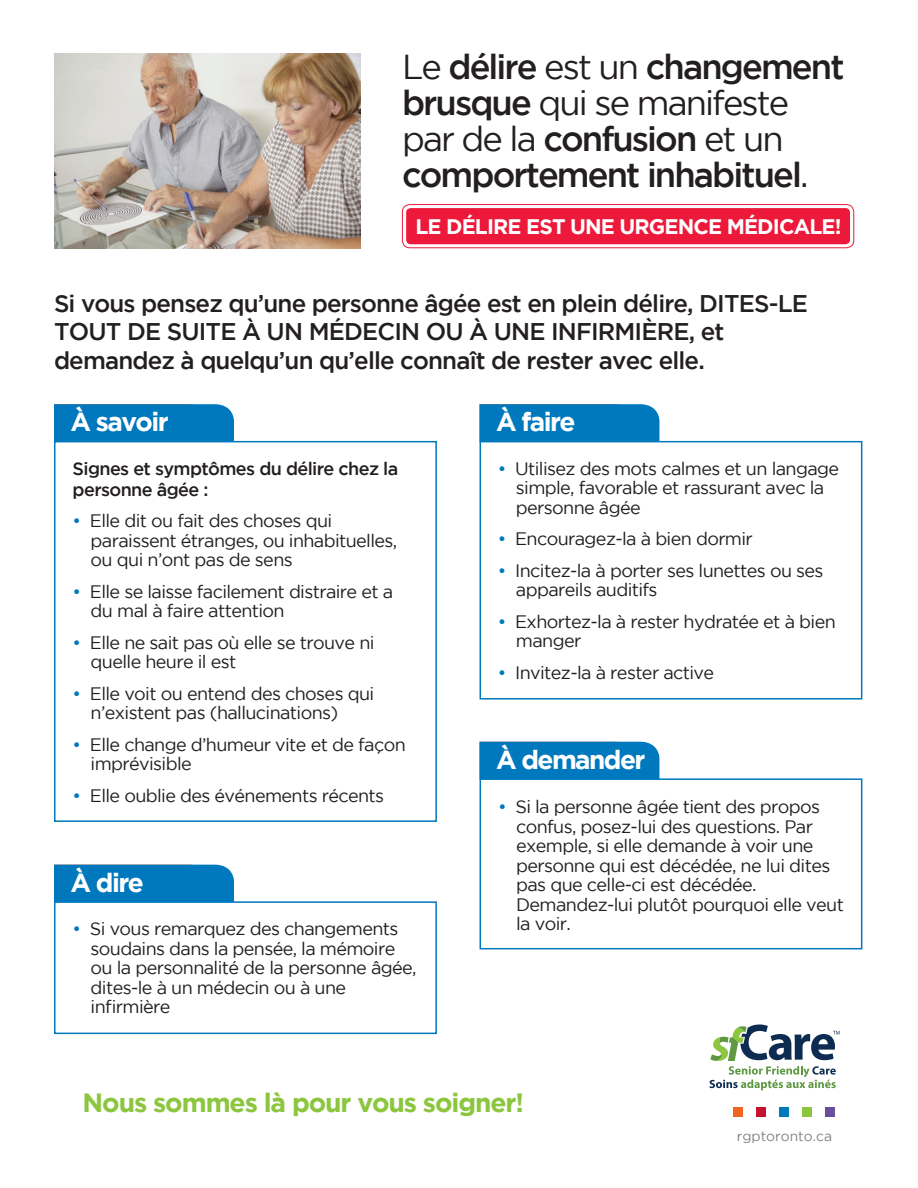
<style>
.page{position:relative;width:918px;height:1188px;background:#fff}
.page>*{position:absolute;margin:0;border:0;box-sizing:border-box;transform-origin:0 0}
.t1{font:500 34.5px/36px "Gotham";letter-spacing:-.055em;color:#231f20}
.t2{font:700 26.4px "Gotham";letter-spacing:-.04em;color:#8cc63f}
.t3{font:700 26.25px "Gotham";letter-spacing:-.06em;color:#fff}
.t4{font:500 24.15px/28.5px "Gotham";letter-spacing:-.035em;color:#231f20}
.t5{font:700 21px "Gotham";letter-spacing:-.04em;color:#fff}
.t6{font:18px/19.5px "Gotham";letter-spacing:-.035em;color:#231f20}
.t7{font:500 18px/21px "Gotham";letter-spacing:-.035em;color:#231f20}
.t8{font:13.8px "Gotham";color:#808285}
.s1{font-weight:400}
.s2{color:#0078bd}
</style>
<div class="page">
<div style="left:54px;top:404px;width:180px;height:37px;background:#0078bd"></div>
<div style="left:480px;top:742px;width:179px;height:36px;background:#0078bd"></div>
<div style="left:54px;top:865px;width:180px;height:36px;background:#0078bd"></div>
<div style="left:480px;top:404px;width:179px;height:37px;background:#0078bd"></div>
<div style="left:54px;top:441px;width:383px;height:381px;border:2px solid #0078bd"></div>
<div style="left:480px;top:778px;width:382px;height:171px;border:2px solid #0078bd"></div>
<div style="left:54px;top:901px;width:383px;height:133px;border:2px solid #0078bd"></div>
<div style="left:480px;top:441px;width:382px;height:259px;border:2px solid #0078bd"></div>
<img style="left:54px;top:53px;width:307px;height:195px">
<div style="left:406px;top:208px;width:444px;height:36px;background:#ed193a;border-radius:4px"></div>
<div style="left:402px;top:204px;width:452px;height:44px;border:1px solid #ed193a;border-radius:7px"></div>
<div style="left:734px;top:1107px;width:9px;height:10px;background:#f26521"></div>
<div style="left:756px;top:1107px;width:10px;height:10px;background:#c61230"></div>
<div style="left:779px;top:1107px;width:10px;height:10px;background:#0079bd"></div>
<div style="left:802px;top:1107px;width:10px;height:10px;background:#8cc63f"></div>
<div style="left:825px;top:1107px;width:10px;height:10px;background:#694d9f"></div>
<svg style="left:710px;top:1024px;width:130px;height:66px"></svg>
<h1 class="t1" style="left:402px;top:51px;width:444px"><span class="s1">Le</span> délire <span class="s1">est un</span> changement brusque <span class="s1">qui se manifeste par de la</span> confusion <span class="s1">et un </span>comportement inhabituel<span class="s1">.</span></h1>
<p class="t5" style="left:415px;top:218px;width:428px">LE DÉLIRE EST UNE URGENCE MÉDICALE!</p>
<h3 class="t4" style="left:54px;top:291px;width:756px">Si vous pensez qu’une personne âgée est en plein délire, DITES-LE<br>TOUT DE SUITE À UN MÉDECIN OU À UNE INFIRMIÈRE, et demandez à quelqu’un qu’elle connaît de rester avec elle.</h3>
<h3 class="t3" style="left:71px;top:412px;width:100px">À savoir</h3>
<h3 class="t3" style="left:496px;top:412px;width:81px">À faire</h3>
<p class="t7" style="left:73px;top:459px;width:327px">Signes et symptômes du délire chez la personne âgée :</p>
<p class="t6" style="left:91px;top:513px;width:308px;text-indent:-18px"><span class="s2">•</span> Elle dit ou fait des choses qui paraissent étranges, ou inhabituelles, ou qui n’ont pas de sens</p>
<p class="t6" style="left:91px;top:583px;width:304px;text-indent:-18px"><span class="s2">•</span> Elle se laisse facilement distraire et a du mal à faire attention</p>
<p class="t6" style="left:91px;top:634px;width:285px;text-indent:-18px"><span class="s2">•</span> Elle ne sait pas où elle se trouve ni quelle heure il est</p>
<p class="t6" style="left:91px;top:685px;width:285px;text-indent:-18px"><span class="s2">•</span> Elle voit ou entend des choses qui n’existent pas (hallucinations)</p>
<p class="t6" style="left:91px;top:736px;width:317px;text-indent:-18px"><span class="s2">•</span> Elle change d’humeur vite et de façon imprévisible</p>
<p class="t6" style="left:73px;top:787px;width:313px"><span class="s2">•</span> Elle oublie des événements récents</p>
<p class="t6" style="left:516px;top:798px;width:329px;text-indent:-18px"><span class="s2">•</span> Si la personne âgée tient des propos confus, posez-lui des questions. Par exemple, si elle demande à voir une personne qui est décédée, ne lui dites pas que celle-ci est décédée.<br>Demandez-lui plutôt pourquoi elle veut la voir.</p>
<p class="t6" style="left:516px;top:460px;width:325px;text-indent:-18px"><span class="s2">•</span> Utilisez des mots calmes et un langage simple, favorable et rassurant avec la personne âgée</p>
<p class="t6" style="left:498px;top:531px;width:256px"><span class="s2">•</span> Encouragez-la à bien dormir</p>
<p class="t6" style="left:516px;top:562px;width:309px;text-indent:-18px"><span class="s2">•</span> Incitez-la à porter ses lunettes ou ses appareils auditifs</p>
<p class="t6" style="left:516px;top:613px;width:321px;text-indent:-18px"><span class="s2">•</span> Exhortez-la à rester hydratée et à bien manger</p>
<p class="t6" style="left:498px;top:664px;width:218px"><span class="s2">•</span> Invitez-la à rester active</p>
<h3 class="t3" style="left:496px;top:750px;width:151px">À demander</h3>
<h3 class="t3" style="left:71px;top:872px;width:75px">À dire</h3>
<p class="t6" style="left:91px;top:920px;width:327px;text-indent:-18px"><span class="s2">•</span> Si vous remarquez des changements soudains dans la pensée, la mémoire ou la personnalité de la personne âgée, dites-le à un médecin ou à une infirmière</p>
<h2 class="t2" style="left:83px;top:1093px;width:443px">Nous sommes là pour vous soigner!</h2>
<p class="t8" style="left:737px;top:1130px;width:97px">rgptoronto.ca</p>
</div>
